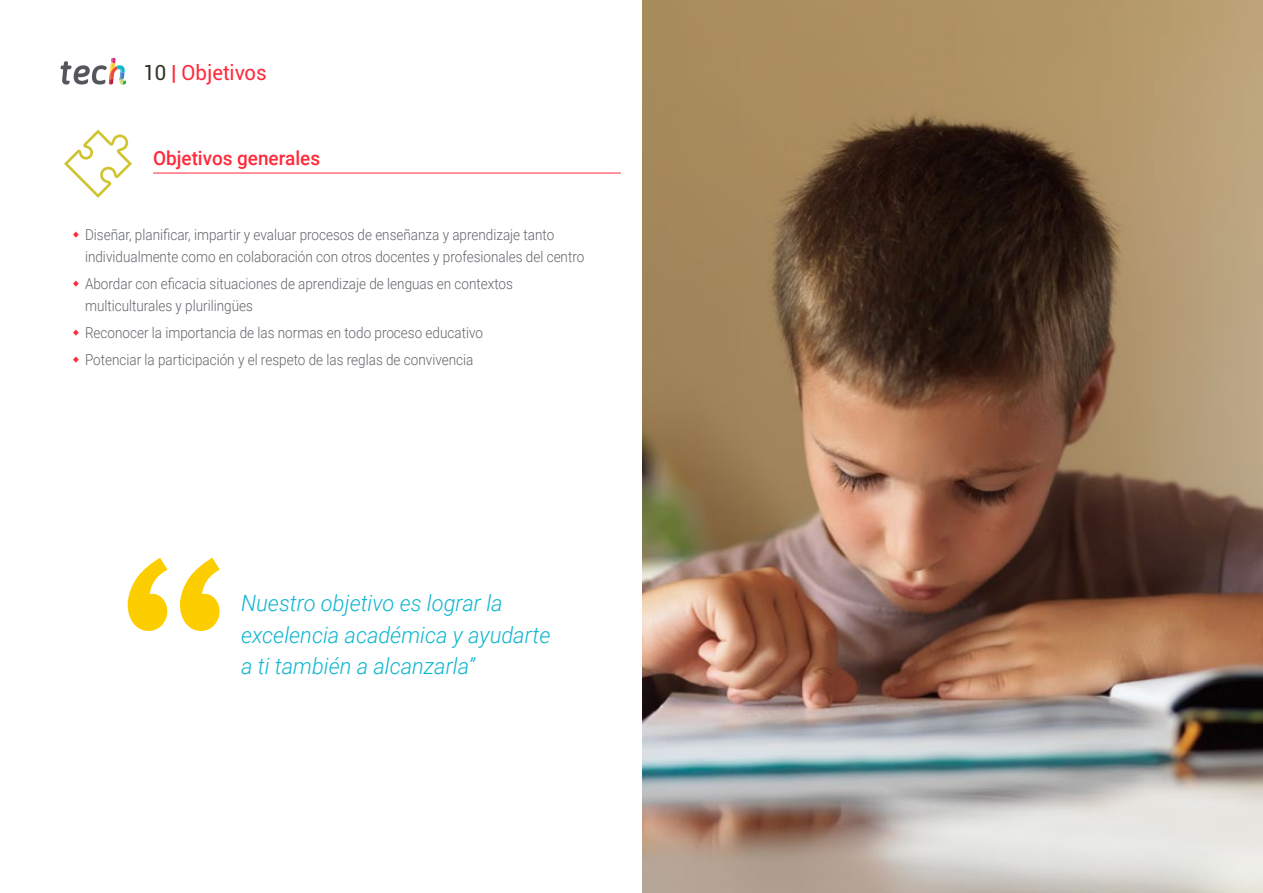
<style>
.page{position:relative;width:1263px;height:893px;background:#fff}
.page>*{position:absolute;margin:0;border:0;box-sizing:border-box;transform-origin:0 0}
.t1{font:italic 300 22.5px/31.5px "Roboto";color:#0fb6cf}
.t2{font:21px "Roboto";color:#ff293a}
.t3{font:500 19.5px "Roboto";color:#ff293a}
.t4{font:300 15px/22.5px "Roboto";color:#61646a;scale:.9 1}
.s1{color:#312e20}
</style>
<div class="page">
<img style="left:642px;top:0;width:621px;height:893px">
<hr style="left:153px;top:173px;width:468px;height:1px;background:#ff293a">
<svg style="left:64px;top:130px;width:68px;height:68px"></svg>
<svg style="left:128px;top:558px;width:92px;height:73px"></svg>
<svg style="left:61px;top:58px;width:65px;height:27px"></svg>
<h2 class="t2" style="left:144px;top:57px;width:125px"><span class="s1">10</span> | Objetivos</h2>
<h3 class="t3" style="left:153px;top:144px;width:169px">Objetivos generales</h3>
<p class="t4" style="left:85px;top:223px;width:556px">Diseñar, planificar, impartir y evaluar procesos de enseñanza y aprendizaje tanto individualmente como en colaboración con otros docentes y profesionales del centro</p>
<p class="t4" style="left:85px;top:272px;width:477px">Abordar con eficacia situaciones de aprendizaje de lenguas en contextos multiculturales y plurilingües</p>
<p class="t4" style="left:85px;top:319px;width:444px;line-height:26.7px">Reconocer la importancia de las normas en todo proceso educativo<br>Potenciar la participación y el respeto de las reglas de convivencia</p>
<h1 class="t1" style="left:241px;top:587px;width:311px">Nuestro objetivo es lograr la excelencia académica y ayudarte a ti también a alcanzarla”</h1>
</div>
